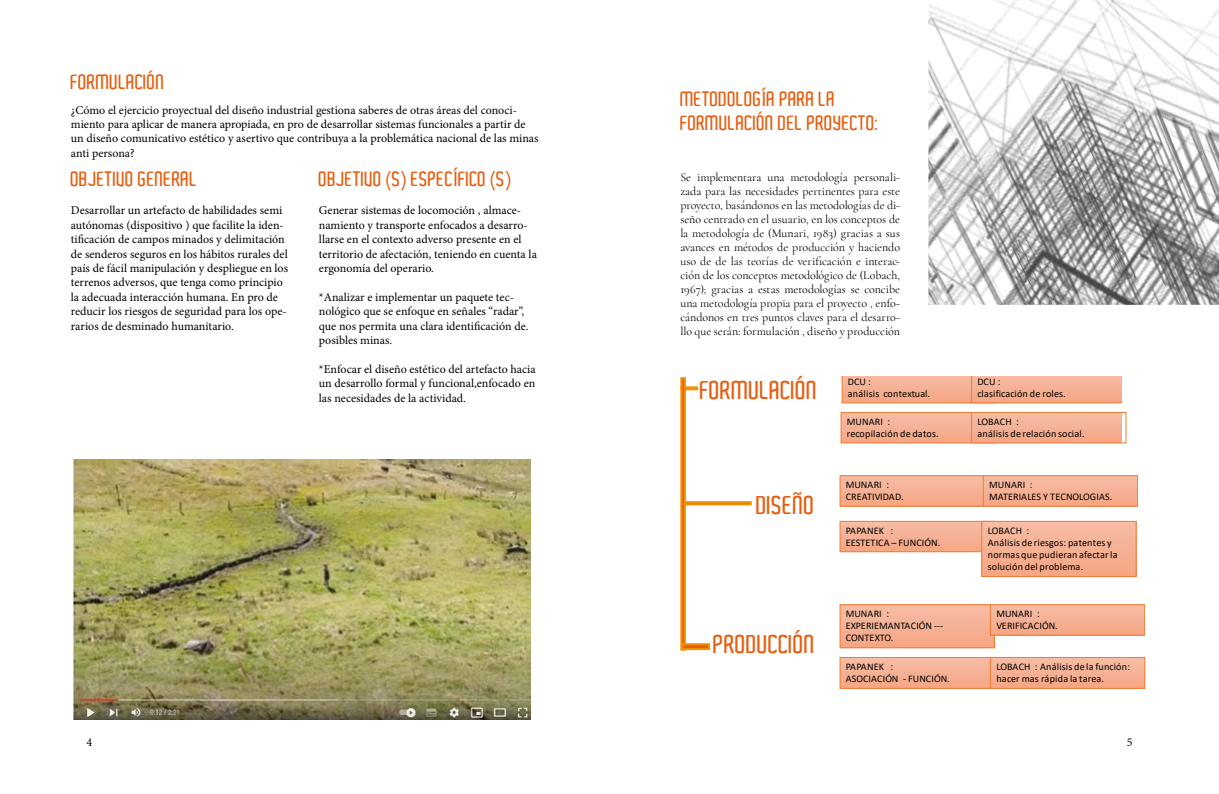
<style>
.page{position:relative;width:1219px;height:794px;background:#fff}
.page>*{position:absolute;margin:0;border:0;box-sizing:border-box;transform-origin:0 0}
.t1{font:600 25px "Aldo";color:#ea5b0b}
.t2{font:600 20px "Aldo";color:#ea5b0b}
.t3{font:600 20px/24px "Aldo";color:#e95b0c}
.t4{font:12px/14.4px "Minion Pro";color:#000}
.t5{font:12px/14px "Cormorant Garamond";letter-spacing:-.005em;color:#000;text-align:justify}
.t6{font:12px "Arial";color:#000}
.t7{font:10.1px/12.2px "Calibri";letter-spacing:.01em;color:#000}
</style>
<div class="page">
<img style="left:74px;top:460px;width:456px;height:260px">
<img style="left:928px;top:0;width:291px;height:305px">
<svg style="left:686px;top:386px;width:12px;height:4px"></svg>
<svg style="left:680px;top:377px;width:6px;height:273px;background:#f18b15"></svg>
<svg style="left:684px;top:501px;width:68px;height:4px"></svg>
<svg style="left:681px;top:643px;width:29px;height:7px"></svg>
<svg style="left:843px;top:414px;width:128px;height:27px;background:#f6b195"></svg>
<div style="left:841px;top:412px;width:155px;height:31px;border:1px solid #ed7d31"></div>
<svg style="left:842px;top:376px;width:280px;height:27px;background:#f5ae90"></svg>
<svg style="left:973px;top:414px;width:149px;height:27px;background:#f6b195"></svg>
<div style="left:971px;top:412px;width:155px;height:31px;border:1px solid #ed7d31"></div>
<svg style="left:842px;top:477px;width:141px;height:27px;background:#f6b195"></svg>
<div style="left:840px;top:475px;width:155px;height:31px;border:1px solid #ed7d31"></div>
<svg style="left:985px;top:477px;width:150px;height:27px;background:#f6b195"></svg>
<div style="left:983px;top:475px;width:154px;height:31px;border:1px solid #ed7d31"></div>
<svg style="left:842px;top:523px;width:139px;height:27px;background:#f6b194"></svg>
<div style="left:840px;top:521px;width:155px;height:31px;border:1px solid #ed7d31"></div>
<div style="left:982px;top:521px;width:154px;height:55px;background:linear-gradient(to bottom,#f6bda5,#f6a684)"></div>
<div style="left:981px;top:521px;width:155px;height:56px;border:1px solid #ed7d31"></div>
<div style="left:840px;top:605px;width:154px;height:43px;background:linear-gradient(to bottom,#f6bda5,#f6a583)"></div>
<div style="left:840px;top:604px;width:155px;height:44px;border:1px solid #ed7d31"></div>
<svg style="left:992px;top:606px;width:150px;height:27px;background:#f6b195"></svg>
<div style="left:990px;top:604px;width:154px;height:31px;border:1px solid #ed7d31"></div>
<svg style="left:842px;top:659px;width:148px;height:27px;background:#f6b195"></svg>
<div style="left:840px;top:657px;width:155px;height:31px;border:1px solid #ed7d31"></div>
<svg style="left:992px;top:659px;width:151px;height:27px;background:#f6b195"></svg>
<div style="left:990px;top:657px;width:155px;height:31px;border:1px solid #ed7d31"></div>
<h2 class="t2" style="left:71px;top:71px;width:95px">FORMULACIÓN</h2>
<p class="t4" style="left:71px;top:103px;width:469px">¿Cómo el ejercicio proyectual del diseño industrial gestiona saberes de otras áreas del conoci&shy;miento para aplicar de manera apropiada, en pro de desarrollar sistemas funcionales a partir de un diseño comunicativo estético y asertivo que contribuya a la problemática nacional de las minas anti persona?</p>
<h2 class="t3" style="left:680px;top:87px;width:200px">METODOLOGÍA PARA LA<br>FORMULACIÓN DEL PROYECTO:</h2>
<h2 class="t2" style="left:71px;top:168px;width:128px">OBJETIVO GENERAL</h2>
<h2 class="t2" style="left:319px;top:167px;width:194px">OBJETIVO (S) ESPECÍFICO (S)</h2>
<p class="t5" style="left:680px;top:170px;width:221px">Se implementara una metodología personali&shy;zada para las necesidades pertinentes para este proyecto, basándonos en las metodologías de di&shy;seño centrado en el usuario, en los conceptos de la metodología de (Munari, 1983) gracias a sus avances en métodos de producción y haciendo uso de de las teorías de verificación e interac&shy;ción de los conceptos metodológico de (Lobach, 1967); gracias a estas metodologías se concibe una metodología propia para el proyecto , enfo&shy;cándonos en tres puntos claves para el desarro&shy;llo que serán: formulación , diseño y producción</p>
<p class="t4" style="left:71px;top:203px;width:219px">Desarrollar un artefacto de habilidades semi autónomas (dispositivo ) que facilite la iden&shy;tificación de campos minados y delimitación de senderos seguros en los hábitos rurales del país de fácil manipulación y despliegue en los terrenos adversos, que tenga como principio la adecuada interacción humana. En pro de reducir los riesgos de seguridad para los ope&shy;rarios de desminado humanitario.</p>
<p class="t4" style="left:319px;top:203px;width:220px">Generar sistemas de locomoción , almace&shy;namiento y transporte enfocados a desarro&shy;llarse en el contexto adverso presente en el territorio de afectación, teniendo en cuenta la ergonomía del operario.</p>
<p class="t4" style="left:319px;top:290px;width:211px">*Analizar e implementar un paquete tec&shy;nológico que se enfoque en señales “radar”, que nos permita una clara identificación de. posibles minas.</p>
<p class="t4" style="left:319px;top:362px;width:218px;text-align:justify">*Enfocar el diseño estético del artefacto hacia un desarrollo formal y funcional,enfocado en las necesidades de la actividad.</p>
<h1 class="t1" style="left:700px;top:376px;width:119px">FORMULACIÓN</h1>
<p class="t7" style="left:848px;top:375px;width:84px">DCU :<br>análisis contextual.</p>
<p class="t7" style="left:847px;top:415px;width:93px">MUNARI : recopilación de datos.</p>
<p class="t7" style="left:977px;top:375px;width:90px">DCU :<br>clasificación de roles.</p>
<p class="t7" style="left:977px;top:415px;width:109px">LOBACH :<br>análisis de relación social.</p>
<h1 class="t1" style="left:756px;top:491px;width:60px">DISEÑO</h1>
<h1 class="t1" style="left:713px;top:630px;width:104px">PRODUCCIÓN</h1>
<p class="t7" style="left:846px;top:478px;width:59px">MUNARI :<br>CREATIVIDAD.</p>
<p class="t7" style="left:989px;top:478px;width:124px">MUNARI :<br>MATERIALES Y TECNOLOGIAS.</p>
<p class="t7" style="left:846px;top:524px;width:96px">PAPANEK :<br>EESTETICA – FUNCIÓN.</p>
<p class="t7" style="left:988px;top:524px;width:131px">LOBACH :<br>Análisis de riesgos: patentes y normas que pudieran afectar la solución del problema.</p>
<p class="t7" style="left:846px;top:607px;width:99px">MUNARI :<br>EXPERIEMANTACIÓN ---<br>CONTEXTO.</p>
<p class="t7" style="left:996px;top:607px;width:63px">MUNARI :<br>VERIFICACIÓN.</p>
<p class="t7" style="left:846px;top:660px;width:106px">PAPANEK :<br>ASOCIACIÓN - FUNCIÓN.</p>
<p class="t7" style="left:996px;top:660px;width:135px">LOBACH : Análisis de la función: hacer mas rápida la tarea.</p>
<p class="t6" style="left:1110px;top:549px;width:10px">A</p>
<p class="t4" style="left:87px;top:734px;width:7px">4</p>
<p class="t4" style="left:1127px;top:734px;width:7px">5</p>
</div>
